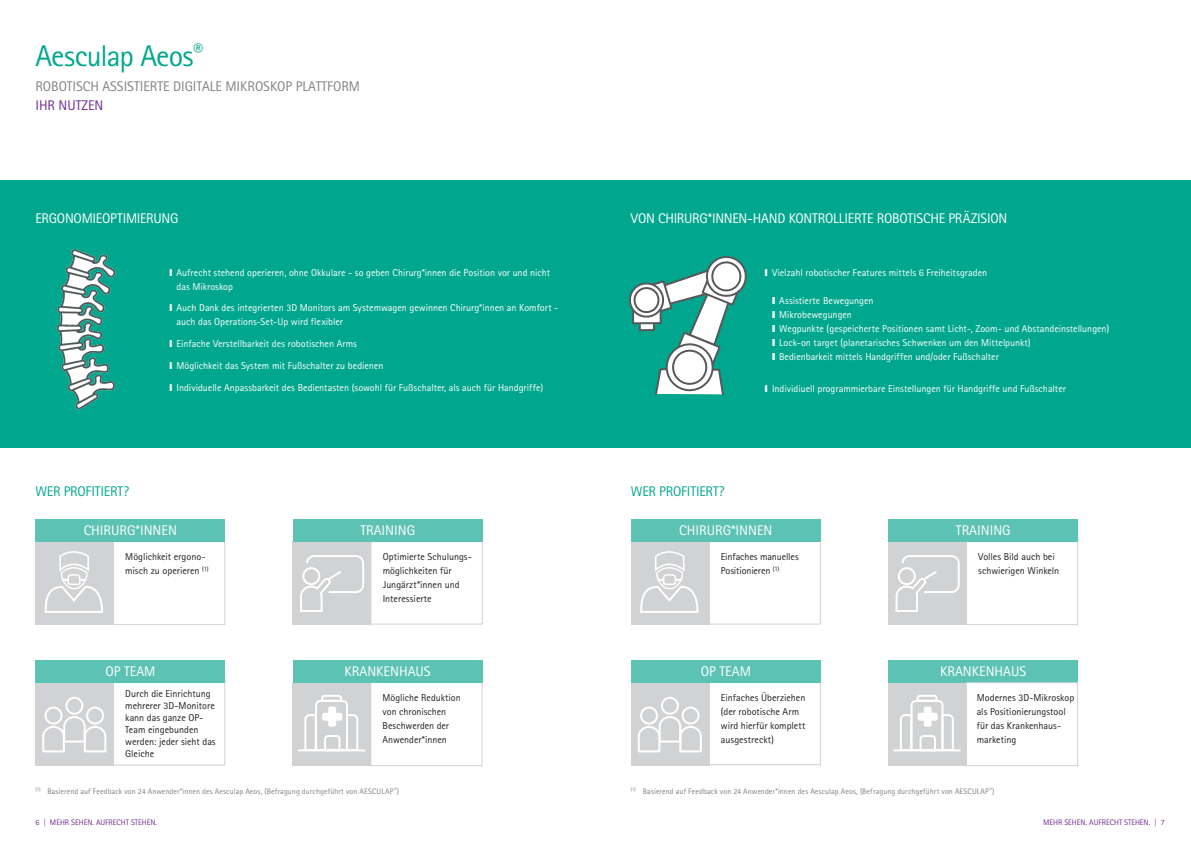
<style>
.page{position:relative;width:1191px;height:842px;background:#fff}
.page>*{position:absolute;margin:0;border:0;box-sizing:border-box;transform-origin:0 0}
.t1{font:30px "Rotis Sans Serif Pro";letter-spacing:-.025em;color:#00a78e}
.t2{font:14px "Rotis Sans Serif Pro";color:#fff}
.t3{font:14px "Rotis Sans Serif Pro";color:#808285}
.t4{font:14px "Rotis Sans Serif Pro";letter-spacing:-.015em;color:#00a78e}
.t5{font:14px "Rotis Sans Serif Pro";letter-spacing:-.02em;color:#fff}
.t6{font:14px "Rotis Sans Serif Pro";color:#702b91}
.t7{font:10px/14px "Rotis Sans Serif Pro";color:#fff}
.t8{font:10px/14px "Rotis Sans Serif Pro";letter-spacing:-.005em;color:#231f20}
.t9{font:8px "Rotis Sans Serif Pro";letter-spacing:.01em;color:#808285}
.t10{font:8px "Rotis Sans Serif Pro";color:#702b91}
</style>
<div class="page">
<div style="left:0;top:180px;width:1191px;height:268px;background:#00a78e"></div>
<img style="left:56px;top:249px;width:60px;height:161px">
<div style="left:35px;top:682px;width:79px;height:83px;background:#d1d2d4"></div>
<div style="left:631px;top:682px;width:78px;height:83px;background:#d1d2d4"></div>
<div style="left:35px;top:541px;width:79px;height:83px;background:#d1d2d4"></div>
<svg style="left:41px;top:551px;width:66px;height:215px"></svg>
<div style="left:631px;top:541px;width:78px;height:83px;background:#d1d2d4"></div>
<svg style="left:637px;top:551px;width:66px;height:215px"></svg>
<div style="left:293px;top:541px;width:78px;height:83px;background:#d1d2d4"></div>
<svg style="left:300px;top:555px;width:64px;height:57px"></svg>
<div style="left:888px;top:541px;width:78px;height:83px;background:#d1d2d4"></div>
<svg style="left:895px;top:555px;width:65px;height:57px"></svg>
<div style="left:293px;top:682px;width:78px;height:84px;background:#d1d2d4"></div>
<hr style="left:298px;top:749px;width:66px;height:2px;background:#fff">
<svg style="left:303px;top:695px;width:56px;height:57px"></svg>
<div style="left:328px;top:706px;width:8px;height:21px;background:#fff;border-radius:2px"></div>
<div style="left:322px;top:713px;width:20px;height:8px;background:#fff;border-radius:2px"></div>
<div style="left:888px;top:682px;width:78px;height:84px;background:#d1d2d4"></div>
<hr style="left:894px;top:749px;width:66px;height:2px;background:#fff">
<svg style="left:899px;top:695px;width:55px;height:57px"></svg>
<div style="left:923px;top:706px;width:8px;height:21px;background:#fff;border-radius:2px"></div>
<div style="left:917px;top:713px;width:20px;height:8px;background:#fff;border-radius:2px"></div>
<div style="left:113px;top:540px;width:112px;height:85px;border:1px solid #d1d2d4"></div>
<div style="left:708px;top:540px;width:112px;height:84px;border:1px solid #d1d2d4"></div>
<div style="left:370px;top:540px;width:113px;height:84px;border:1px solid #d1d2d4"></div>
<div style="left:966px;top:540px;width:112px;height:85px;border:1px solid #d1d2d4"></div>
<div style="left:370px;top:682px;width:112px;height:84px;border:1px solid #d1d2d4"></div>
<div style="left:113px;top:677px;width:112px;height:88px;border:1px solid #d1d2d4"></div>
<div style="left:708px;top:682px;width:113px;height:83px;border:1px solid #d1d2d4"></div>
<div style="left:35px;top:519px;width:190px;height:23px;background:#5cc3b4"></div>
<div style="left:631px;top:519px;width:189px;height:22px;background:#5cc3b4"></div>
<div style="left:35px;top:660px;width:190px;height:22px;background:#5cc3b4"></div>
<div style="left:631px;top:660px;width:190px;height:23px;background:#5cc3b4"></div>
<div style="left:293px;top:660px;width:189px;height:23px;background:#5cc3b4"></div>
<div style="left:888px;top:660px;width:190px;height:23px;background:#5cc3b4"></div>
<div style="left:293px;top:519px;width:190px;height:23px;background:#5cc3b4"></div>
<div style="left:888px;top:519px;width:190px;height:22px;background:#5cc3b4"></div>
<svg style="left:629px;top:256px;width:118px;height:140px"></svg>
<div style="left:966px;top:682px;width:112px;height:84px;border:1px solid #d1d2d4"></div>
<h1 class="t1" style="left:35px;top:38px;width:169px">Aesculap Aeos<sup>®</sup></h1>
<h2 class="t3" style="left:35px;top:78px;width:326px">ROBOTISCH ASSISTIERTE DIGITALE MIKROSKOP PLATTFORM</h2>
<h2 class="t6" style="left:35px;top:97px;width:69px">IHR NUTZEN</h2>
<h2 class="t5" style="left:35px;top:210px;width:144px">ERGONOMIEOPTIMIERUNG</h2>
<h2 class="t2" style="left:631px;top:210px;width:378px">VON CHIRURG*INNEN-HAND KONTROLLIERTE ROBOTISCHE PRÄZISION</h2>
<p class="t7" style="left:176px;top:265px;width:375px;text-indent:-7px">❙ Aufrecht stehend operieren, ohne Okkulare - so geben Chirurg*innen die Position vor und nicht das Mikroskop</p>
<p class="t7" style="left:176px;top:301px;width:383px;text-indent:-7px">❙ Auch Dank des integrierten 3D Monitors am Systemwagen gewinnen Chirurg*innen an Komfort - auch das Operations-Set-Up wird flexibler</p>
<p class="t7" style="left:169px;top:333px;width:375px;line-height:21.9px">❙ Einfache Verstellbarkeit des robotischen Arms<br>❙ Möglichkeit das System mit Fußschalter zu bedienen<br>❙ Individuelle Anpassbarkeit des Bedientasten (sowohl für Fußschalter, als auch für Handgriffe)</p>
<h2 class="t4" style="left:35px;top:483px;width:95px">WER PROFITIERT?</h2>
<h2 class="t4" style="left:631px;top:483px;width:95px">WER PROFITIERT?</h2>
<p class="t7" style="left:765px;top:265px;width:224px">❙ Vielzahl robotischer Features mittels 6 Freiheitsgraden</p>
<p class="t7" style="left:772px;top:293px;width:339px">❙ Assistierte Bewegungen<br>❙ Mikrobewegungen<br>❙ Wegpunkte (gespeicherte Positionen samt Licht-, Zoom- und Abstandeinstellungen) ❙ Lock-on target (planetarisches Schwenken um den Mittelpunkt)<br>❙ Bedienbarkeit mittels Handgriffen und/oder Fußschalter</p>
<p class="t7" style="left:765px;top:382px;width:302px">❙ Individiuell programmierbare Einstellungen für Handgriffe und Fußschalter</p>
<h2 class="t2" style="left:84px;top:522px;width:95px">CHIRURG*INNEN</h2>
<h2 class="t2" style="left:679px;top:522px;width:95px">CHIRURG*INNEN</h2>
<h2 class="t2" style="left:360px;top:522px;width:56px">TRAINING</h2>
<h2 class="t2" style="left:956px;top:522px;width:56px">TRAINING</h2>
<p class="t8" style="left:383px;top:549px;width:91px">Optimierte Schulungs&shy;möglichkeiten für<br>Jungärzt*innen und<br>Interessierte</p>
<p class="t8" style="left:978px;top:549px;width:82px">Volles Bild auch bei schwierigen Winkeln</p>
<p class="t8" style="left:125px;top:549px;width:85px">Möglichkeit ergono&shy;misch zu operieren <sup>(1)</sup></p>
<p class="t8" style="left:720px;top:549px;width:80px">Einfaches manuelles<br>Positionieren <sup>(1)</sup></p>
<h2 class="t2" style="left:105px;top:663px;width:52px">OP TEAM</h2>
<h2 class="t2" style="left:344px;top:663px;width:88px">KRANKENHAUS</h2>
<h2 class="t2" style="left:701px;top:663px;width:52px">OP TEAM</h2>
<h2 class="t2" style="left:940px;top:663px;width:88px">KRANKENHAUS</h2>
<p class="t8" style="left:125px;top:687px;width:92px;line-height:12px">Durch die Einrichtung mehrerer 3D-Monitore kann das ganze OP-<br>Team eingebunden werden: jeder sieht das<br>Gleiche</p>
<p class="t8" style="left:721px;top:690px;width:86px">Einfaches Überziehen (der robotische Arm wird hierfür komplett ausgestreckt)</p>
<p class="t8" style="left:382px;top:690px;width:80px">Mögliche Reduktion von chronischen<br>Beschwerden der<br>Anwender*innen</p>
<p class="t8" style="left:976px;top:690px;width:99px">Modernes 3D-Mikroskop als Positionierungstool für das Krankenhaus&shy;marketing</p>
<p class="t9" style="left:35px;top:786px;width:365px"><sup>(1)</sup> Basierend auf Feedback von 24 Anwender*innen des Aesculap Aeos, (Befragung durchgeführt von AESCULAP<sup>®</sup>)</p>
<p class="t9" style="left:631px;top:786px;width:365px"><sup>(1)</sup> Basierend auf Feedback von 24 Anwender*innen des Aesculap Aeos, (Befragung durchgeführt von AESCULAP<sup>®</sup>)</p>
<p class="t10" style="left:35px;top:817px;width:123px">6 | MEHR SEHEN. AUFRECHT STEHEN.</p>
<p class="t10" style="left:1043px;top:817px;width:123px">MEHR SEHEN. AUFRECHT STEHEN. | 7</p>
</div>
